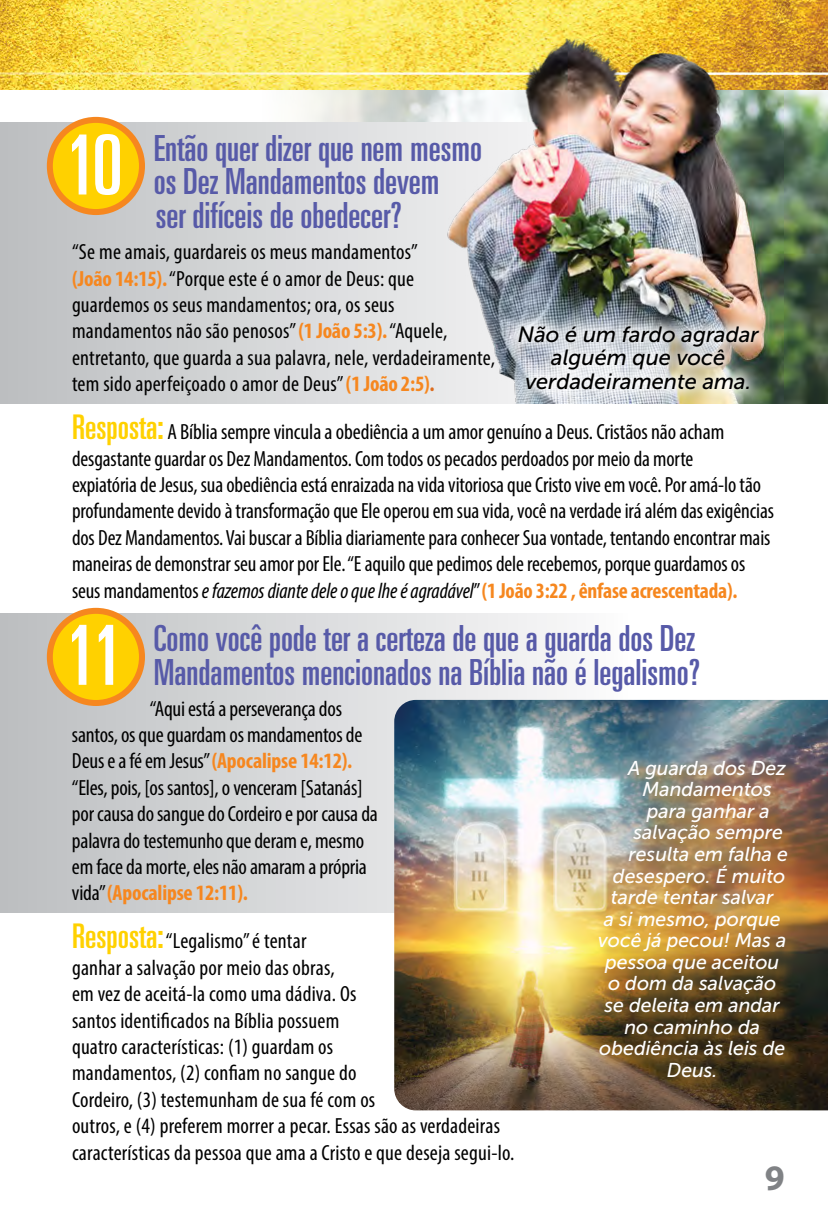
<style>
.page{position:relative;width:828px;height:1224px;background:#fff}
.page>*{position:absolute;margin:0;border:0;box-sizing:border-box;transform-origin:0 0}
.t1{font:ultra-condensed 83px "Univers";color:#fff}
.t2{font:ultra-condensed 36px/34px "Univers";color:#575aa8}
.t3{font:700 36px "Myriad Pro";color:#808285}
.t4{font:condensed 22px/26.4px "Myriad Pro";letter-spacing:-.005em;color:#000}
.t5{font:italic 22px/23.8px "Museo Sans 500";color:#000;text-align:center}
.t6{font:italic 20px "Museo Sans 500";color:#fff}
.s1{font-weight:700;color:#f6871f}
.s2{font-weight:700;color:#dd6c1d}
.s3{font-family:"Univers";font-stretch:ultra-condensed;font-size:34px;color:#ffd100}
.s4{font-style:italic}
</style>
<div class="page">
<div style="left:0;top:614px;width:628px;height:299px;background:linear-gradient(to right,#bcbdbf,#fcfcfc)"></div>
<img style="left:394px;top:700px;width:434px;height:410px">
<div style="left:50px;top:611px;width:92px;height:92px;background:#ffd100;border-radius:50%"></div>
<div style="left:47px;top:608px;width:98px;height:98px;border:6px solid #f6871f;border-radius:50%"></div>
<div style="left:0;top:123px;width:628px;height:280px;background:#bfc1c3"></div>
<svg style="left:50px;top:120px;width:92px;height:92px"></svg>
<div style="left:47px;top:117px;width:98px;height:98px;border:6px solid #f6871f;border-radius:50%"></div>
<img style="left:0;top:0;width:58px;height:90px">
<img style="left:58px;top:0;width:770px;height:403px">
<img style="left:503px;top:308px;width:272px;height:96px">
<img style="left:596px;top:757px;width:206px;height:336px">
<h1 class="t1" style="left:65px;top:118px;width:59px">10</h1>
<h2 class="t2" style="left:154px;top:131px;width:330px">Então quer dizer que nem mesmo os Dez Mandamentos devem<br>ser difíceis de obedecer?</h2>
<p class="t4" style="left:72px;top:238px;width:424px">“Se me amais, guardareis os meus mandamentos”<br><span class="s1">(João 14:15).</span> “Porque este é o amor de Deus: que guardemos os seus mandamentos; ora, os seus mandamentos não são penosos” <span class="s1">(1 João 5:3).</span> “Aquele, entretanto, que guarda a sua palavra, nele, verdadeiramente, tem sido aperfeiçoado o amor de Deus” <span class="s1">(1 João 2:5)</span><span class="s2">.</span></p>
<p class="t4" style="left:72px;top:418px;width:704px"><span class="s3">Resposta:</span> A Bíblia sempre vincula a obediência a um amor genuíno a Deus. Cristãos não acham desgastante guardar os Dez Mandamentos. Com todos os pecados perdoados por meio da morte<br>expiatória de Jesus, sua obediência está enraizada na vida vitoriosa que Cristo vive em você. Por amá-lo tão profundamente devido à transformação que Ele operou em sua vida, você na verdade irá além das exigências dos Dez Mandamentos. Vai buscar a Bíblia diariamente para conhecer Sua vontade, tentando encontrar mais maneiras de demonstrar seu amor por Ele. “E aquilo que pedimos dele recebemos, porque guardamos os seus mandamentos <span class="s4">e fazemos diante dele o que lhe é agradável</span>” <span class="s1">(1 João 3:22 , ênfase acrescentada).</span></p>
<h1 class="t1" style="left:65px;top:608px;width:59px">11</h1>
<h2 class="t2" style="left:154px;top:621px;width:548px">Como você pode ter a certeza de que a guarda dos Dez<br>Mandamentos mencionados na Bíblia não é legalismo?</h2>
<p class="t4" style="left:72px;top:695px;width:307px;text-indent:78px">“Aqui está a perseverança dos santos, os que guardam os mandamentos de Deus e a fé em Jesus” <span class="s1">(Apocalipse 14:12). </span>“Eles, pois, [os santos], o venceram [Satanás] por causa do sangue do Cordeiro e por causa da palavra do testemunho que deram e, mesmo em face da morte, eles não amaram a própria vida” <span class="s1">(Apocalipse 12:11).</span></p>
<p class="t4" style="left:72px;top:928px;width:444px"><span class="s3">Resposta:</span> “Legalismo” é tentar<br>ganhar a salvação por meio das obras,<br>em vez de aceitá-la como uma dádiva. Os<br>santos identificados na Bíblia possuem<br>quatro características: (1) guardam os<br>mandamentos, (2) confiam no sangue do<br>Cordeiro, (3) testemunham de sua fé com os<br>outros, e (4) preferem morrer a pecar. Essas são as verdadeiras características da pessoa que ama a Cristo e que deseja segui-lo.</p>
<p class="t5" style="left:518px;top:322px;width:242px">Não é um fardo agradar alguém que você verdadeiramente ama.</p>
<p class="t6" style="left:628px;top:757px;width:160px">A guarda dos Dez</p>
<p class="t6" style="left:643px;top:778px;width:131px">Mandamentos</p>
<p class="t6" style="left:647px;top:800px;width:124px">para ganhar a</p>
<p class="t6" style="left:633px;top:822px;width:151px">salvação sempre</p>
<p class="t6" style="left:629px;top:843px;width:161px">resulta em falha e</p>
<p class="t6" style="left:613px;top:865px;width:174px">desespero. É muito</p>
<p class="t6" style="left:611px;top:886px;width:164px">tarde tentar salvar</p>
<p class="t6" style="left:604px;top:908px;width:178px">a si mesmo, porque</p>
<p class="t6" style="left:598px;top:929px;width:190px">você já pecou! Mas a</p>
<p class="t6" style="left:605px;top:951px;width:176px">pessoa que aceitou</p>
<p class="t6" style="left:608px;top:973px;width:170px">o dom da salvação</p>
<p class="t6" style="left:605px;top:994px;width:177px">se deleita em andar</p>
<p class="t6" style="left:624px;top:1016px;width:137px">no caminho da</p>
<p class="t6" style="left:599px;top:1037px;width:187px">obediência às leis de</p>
<p class="t6" style="left:667px;top:1059px;width:52px">Deus.</p>
<h2 class="t3" style="left:765px;top:1155px;width:21px">9</h2>
</div>
